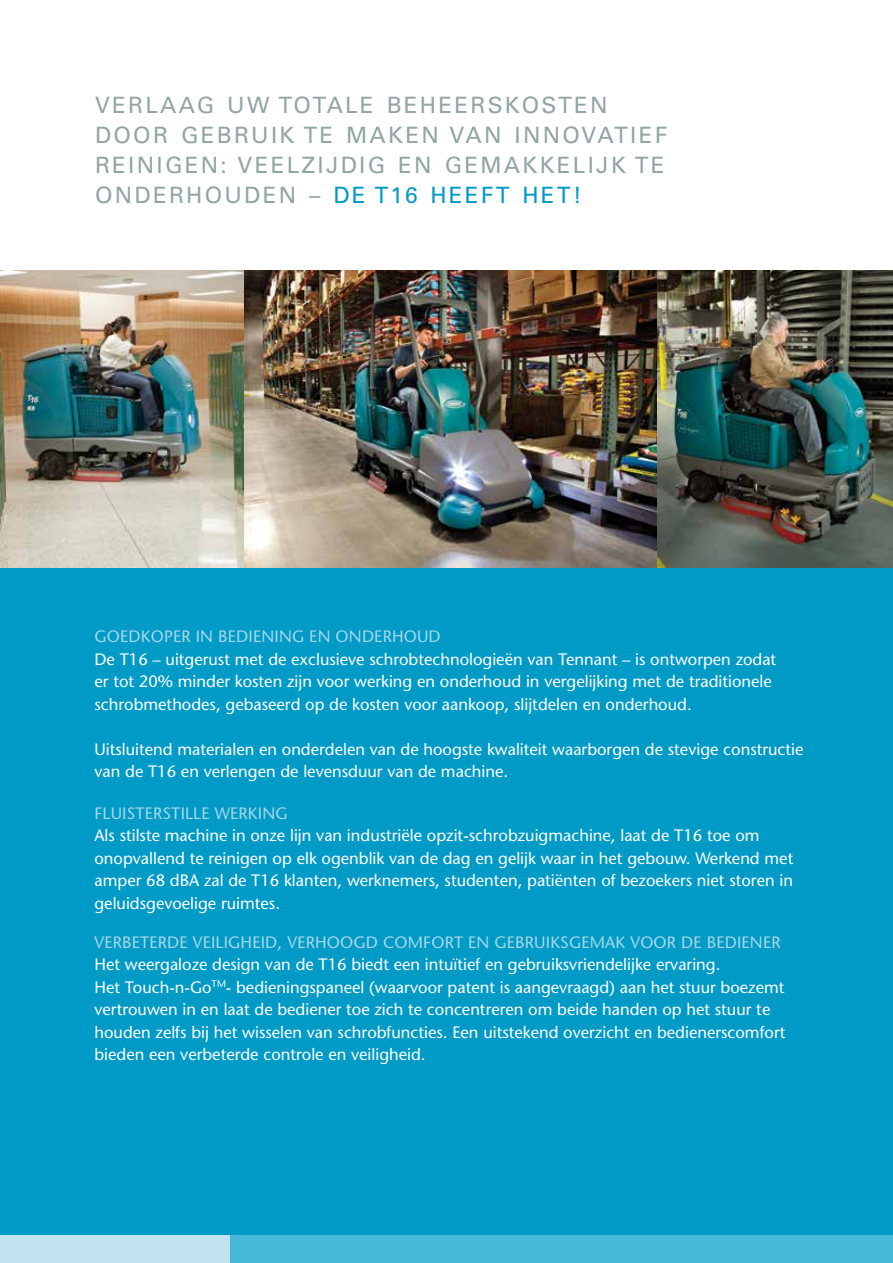
<style>
.page{position:relative;width:893px;height:1263px;background:#fff}
.page>*{position:absolute;margin:0;border:0;box-sizing:border-box;transform-origin:0 0}
.t1{font:22.5px/30px "Univers LT Std";letter-spacing:.1em;color:#91a5a5}
.t2{font:500 16.5px/22.5px "Stone Sans Std";color:#fff}
.t3{font:500 16.5px "Stone Sans Std";letter-spacing:.01em;color:#a5d7e9}
.s1{color:#009ac7}
</style>
<div class="page">
<div style="left:0;top:271px;width:893px;height:992px;background:#009ac7"></div>
<div style="left:216px;top:1236px;width:677px;height:27px;background:#46b9d9"></div>
<div style="left:0;top:1236px;width:230px;height:27px;background:#c1e2ef"></div>
<img style="left:243px;top:271px;width:414px;height:297px">
<img style="left:657px;top:271px;width:236px;height:297px">
<img style="left:0;top:271px;width:243px;height:297px">
<h1 class="t1" style="left:95px;top:90px;width:574px">VERLAAG UW TOTALE BEHEERSKOSTEN DOOR GEBRUIK TE MAKEN VAN INNOVATIEF REINIGEN: VEELZIJDIG EN GEMAKKELIJK TE ONDERHOUDEN – <span class="s1">DE T16 HEEFT HET!</span></h1>
<p class="t3" style="left:94px;top:627px;width:348px">GOEDKOPER IN BEDIENING EN ONDERHOUD</p>
<p class="t2" style="left:94px;top:648px;width:683px">De T16 – uitgerust met de exclusieve schrobtechnologieën van Tennant – is ontworpen zodat er tot 20% minder kosten zijn voor werking en onderhoud in vergelijking met de traditionele schrobmethodes, gebaseerd op de kosten voor aankoop, slijtdelen en onderhoud.</p>
<p class="t2" style="left:94px;top:738px;width:710px">Uitsluitend materialen en onderdelen van de hoogste kwaliteit waarborgen de stevige constructie van de T16 en verlengen de levensduur van de machine.</p>
<p class="t3" style="left:94px;top:803px;width:195px">FLUISTERSTILLE WERKING</p>
<p class="t2" style="left:94px;top:824px;width:700px">Als stilste machine in onze lijn van industriële opzit-schrobzuigmachine, laat de T16 toe om onopvallend te reinigen op elk ogenblik van de dag en gelijk waar in het gebouw. Werkend met amper 68 dBA zal de T16 klanten, werknemers, studenten, patiënten of bezoekers niet storen in geluidsgevoelige ruimtes.</p>
<p class="t3" style="left:94px;top:932px;width:688px">VERBETERDE VEILIGHEID, VERHOOGD COMFORT EN GEBRUIKSGEMAK VOOR DE BEDIENER</p>
<p class="t2" style="left:94px;top:953px;width:692px">Het weergaloze design van de T16 biedt een intuïtief en gebruiksvriendelijke ervaring.<br>Het Touch-n-Go<sup>TM</sup>- bedieningspaneel (waarvoor patent is aangevraagd) aan het stuur boezemt vertrouwen in en laat de bediener toe zich te concentreren om beide handen op het stuur te houden zelfs bij het wisselen van schrobfuncties. Een uitstekend overzicht en bedienerscomfort bieden een verbeterde controle en veiligheid.</p>
</div>
